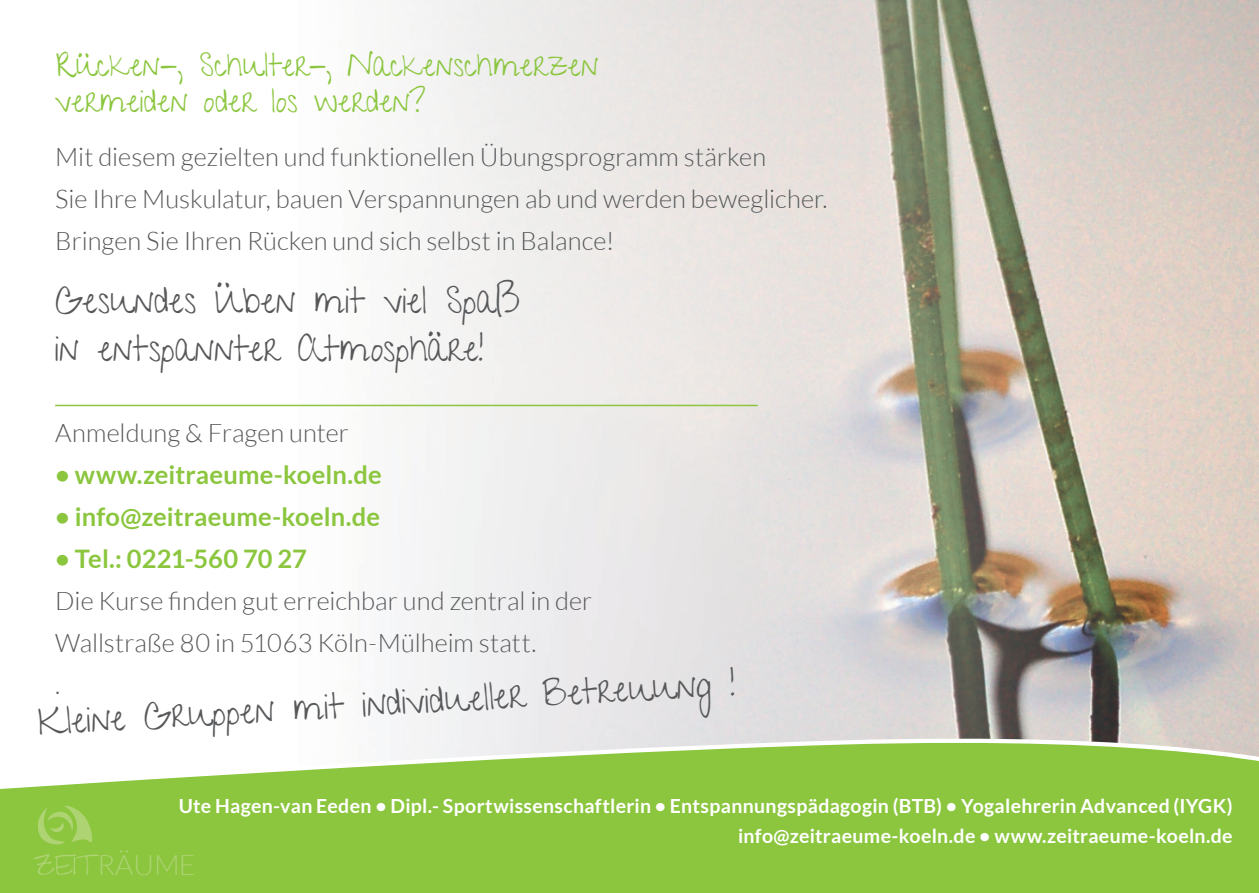
<style>
.page{position:relative;width:1259px;height:893px;background:#fff}
.page>*{position:absolute;margin:0;border:0;box-sizing:border-box;transform-origin:0 0}
.t1{font:36px/48px "Give You Glory";color:#57585a}
.t2{font:31.5px/36px "Give You Glory";color:#8bc63e}
.t3{font:300 28.2px "Lato";color:#add373}
.t4{font:300 25.5px/42px "Lato";color:#57585a}
.t5{font:700 25.5px "Lato";letter-spacing:.005em;color:#8bc63e}
.t6{font:700 19.5px/30px "Lato";letter-spacing:.015em;color:#fff;text-align:right}
.s1{font-family:"Give You Glory";font-weight:400;font-size:27.6px}
</style>
<div class="page">
<img style="left:271px;top:0;width:988px;height:733px">
<svg style="left:0;top:733px;width:1259px;height:160px;background:#9ccd5b"></svg>
<div style="left:101px;top:850px;width:32px;height:24px;background:#8bc63e"></div>
<div style="left:136px;top:854px;width:41px;height:21px;background:#8bc63e"></div>
<div style="left:182px;top:854px;width:12px;height:20px;background:#8bc63e"></div>
<svg style="left:34px;top:854px;width:39px;height:21px"></svg>
<div style="left:76px;top:854px;width:23px;height:21px;background:#8bc63e"></div>
<hr style="left:73px;top:854px;width:3px;height:21px;background:#add373">
<svg style="left:35px;top:806px;width:58px;height:38px;background:#98ca52"></svg>
<hr style="left:55px;top:405px;width:703px;height:1px;background:#8bc63e">
<p class="t2" style="left:55px;top:47px;width:545px">Rücken-, Schulter-, Nackenschmerzen vermeiden oder los werden?</p>
<p class="t4" style="left:55px;top:136px;width:774px">Mit diesem gezielten und funktionellen Übungsprogramm stärken<br>Sie Ihre Muskulatur, bauen Verspannungen ab und werden beweglicher.<br>Bringen Sie Ihren Rücken und sich selbst in Balance!</p>
<h1 class="t1" style="left:55px;top:277px;width:466px">Gesundes Üben mit viel Spaß in entspannter Atmosphäre!</h1>
<p class="t4" style="left:55px;top:411px;width:295px">Anmeldung &amp; Fragen unter</p>
<p class="t5" style="left:55px;top:460px;width:328px">• www.zeitraeume-koeln.de</p>
<p class="t5" style="left:55px;top:502px;width:326px">• info@zeitraeume-koeln.de</p>
<p class="t5" style="left:55px;top:544px;width:253px">• Tel.: 0221-560 70 27</p>
<p class="t4" style="left:55px;top:579px;width:539px">Die Kurse finden gut erreichbar und zentral in der<br>Wallstraße 80 in 51063 Köln-Mülheim statt.<br>.</p>
<h1 class="t1" style="left:37px;top:697px;width:698px;rotate:-3deg">Kleine Gruppen mit individueller Betreuung !</h1>
<p class="t6" style="left:179px;top:791px;width:1055px">Ute Hagen-van Eeden • Dipl.- Sportwissenschaftlerin • Entspannungspädagogin (BTB) • Yogalehrerin Advanced (IYGK) info@zeitraeume-koeln.de • www.zeitraeume-koeln.de</p>
<p class="t3" style="left:34px;top:849px;width:163px"><span class="s1">ZEIT</span>RÄUME</p>
</div>
